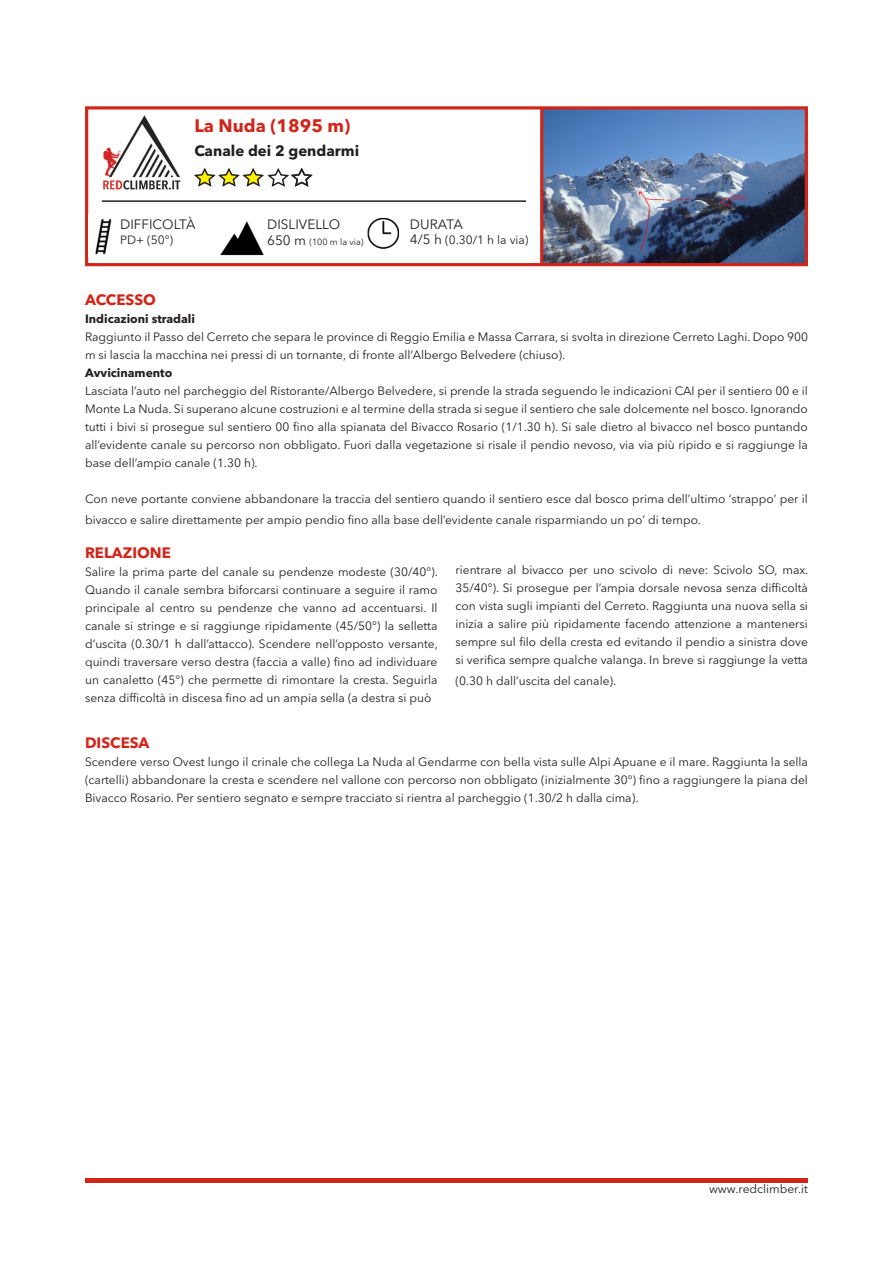
<style>
.page{position:relative;width:893px;height:1263px;background:#fff}
.page>*{position:absolute;margin:0;border:0;box-sizing:border-box;transform-origin:0 0}
.t1{font:700 18px "Avenir Next LT Pro";color:#d22519}
.t2{font:700 15px "Avenir Next LT Pro";color:#d22519}
.t3{font:700 15px "Avenir Next LT Pro";color:#231f20}
.t4{font:13.5px "Avenir Next LT Pro";color:#231f20}
.t5{font:12px/18px "Avenir Next LT Pro";color:#231f20;text-align:justify}
.t6{font:700 12px "Avenir Next LT Pro";color:#231f20}
.t7{font:9px "Avenir Next LT Pro";color:#231f20}
.s1{font-size:13.5px}
</style>
<div class="page">
<img style="left:543px;top:110px;width:261px;height:152px">
<hr style="left:85px;top:1178px;width:723px;height:4px;background:#d22519">
<img style="left:103px;top:115px;width:78px;height:75px">
<div style="left:85px;top:106px;width:723px;height:160px;border:3px solid #d22519"></div>
<img style="left:95px;top:218px;width:17px;height:37px">
<img style="left:220px;top:221px;width:44px;height:35px">
<img style="left:367px;top:218px;width:32px;height:32px">
<svg style="left:194px;top:167px;width:119px;height:20px"></svg>
<hr style="left:540px;top:109px;width:3px;height:156px;background:#d22519">
<hr style="left:102px;top:200px;width:424px;height:2px;background:#231f20">
<p class="t1" style="left:194px;top:115px;width:157px">La Nuda (1895 m)</p>
<p class="t3" style="left:194px;top:141px;width:166px">Canale dei 2 gendarmi</p>
<p class="t4" style="left:120px;top:216px;width:77px">DIFFICOLTÀ</p>
<p class="t4" style="left:267px;top:216px;width:74px">DISLIVELLO</p>
<p class="t4" style="left:410px;top:216px;width:54px">DURATA</p>
<p class="t5" style="left:120px;top:231px;width:54px">PD+ (50°)</p>
<p class="t7" style="left:267px;top:237px;width:98px"><span class="s1">650 m</span> (100 m la via)</p>
<p class="t5" style="left:410px;top:230px;width:120px"><span class="s1">4/5 h</span> (0.30/1 h la via)</p>
<p class="t2" style="left:85px;top:290px;width:72px">ACCESSO</p>
<p class="t6" style="left:85px;top:311px;width:112px">Indicazioni stradali</p>
<p class="t5" style="left:85px;top:327px;width:724px">Raggiunto il Passo del Cerreto che separa le province di Reggio Emilia e Massa Carrara, si svolta in direzione Cerreto Laghi. Dopo 900 m si lascia la macchina nei pressi di un tornante, di fronte all’Albergo Belvedere (chiuso).</p>
<p class="t6" style="left:85px;top:365px;width:89px">Avvicinamento</p>
<p class="t5" style="left:85px;top:381px;width:724px">Lasciata l’auto nel parcheggio del Ristorante/Albergo Belvedere, si prende la strada seguendo le indicazioni CAI per il sentiero 00 e il Monte La Nuda. Si superano alcune costruzioni e al termine della strada si segue il sentiero che sale dolcemente nel bosco. Ignorando tutti i bivi si prosegue sul sentiero 00 fino alla spianata del Bivacco Rosario (1/1.30 h). Si sale dietro al bivacco nel bosco puntando all’evidente canale su percorso non obbligato. Fuori dalla vegetazione si risale il pendio nevoso, via via più ripido e si raggiunge la base dell’ampio canale (1.30 h).</p>
<p class="t5" style="left:85px;top:488px;width:724px;line-height:21px">Con neve portante conviene abbandonare la traccia del sentiero quando il sentiero esce dal bosco prima dell’ultimo ‘strappo’ per il bivacco e salire direttamente per ampio pendio fino alla base dell’evidente canale risparmiando un po’ di tempo.</p>
<p class="t2" style="left:85px;top:544px;width:87px">RELAZIONE</p>
<p class="t5" style="left:85px;top:563px;width:354px">Salire la prima parte del canale su pendenze modeste (30/40°).<br>Quando il canale sembra biforcarsi continuare a seguire il ramo principale al centro su pendenze che vanno ad accentuarsi. Il canale si stringe e si raggiunge ripidamente (45/50°) la selletta d’uscita (0.30/1 h dall’attacco). Scendere nell’opposto versante, quindi traversare verso destra (faccia a valle) fino ad individuare un canaletto (45°) che permette di rimontare la cresta. Seguirla senza difficoltà in discesa fino ad un ampia sella (a destra si può</p>
<p class="t5" style="left:455px;top:560px;width:354px">rientrare al bivacco per uno scivolo di neve: Scivolo SO, max.<br>35/40°). Si prosegue per l’ampia dorsale nevosa senza difficoltà con vista sugli impianti del Cerreto. Raggiunta una nuova sella si inizia a salire più ripidamente facendo attenzione a mantenersi sempre sul filo della cresta ed evitando il pendio a sinistra dove si verifica sempre qualche valanga. In breve si raggiunge la vetta</p>
<p class="t5" style="left:455px;top:672px;width:162px">(0.30 h dall’uscita del canale).</p>
<p class="t2" style="left:85px;top:734px;width:66px">DISCESA</p>
<p class="t5" style="left:85px;top:753px;width:724px">Scendere verso Ovest lungo il crinale che collega La Nuda al Gendarme con bella vista sulle Alpi Apuane e il mare. Raggiunta la sella (cartelli) abbandonare la cresta e scendere nel vallone con percorso non obbligato (inizialmente 30°) fino a raggiungere la piana del Bivacco Rosario. Per sentiero segnato e sempre tracciato si rientra al parcheggio (1.30/2 h dalla cima).</p>
<p class="t5" style="left:709px;top:1180px;width:100px">www.redclimber.it</p>
</div>
